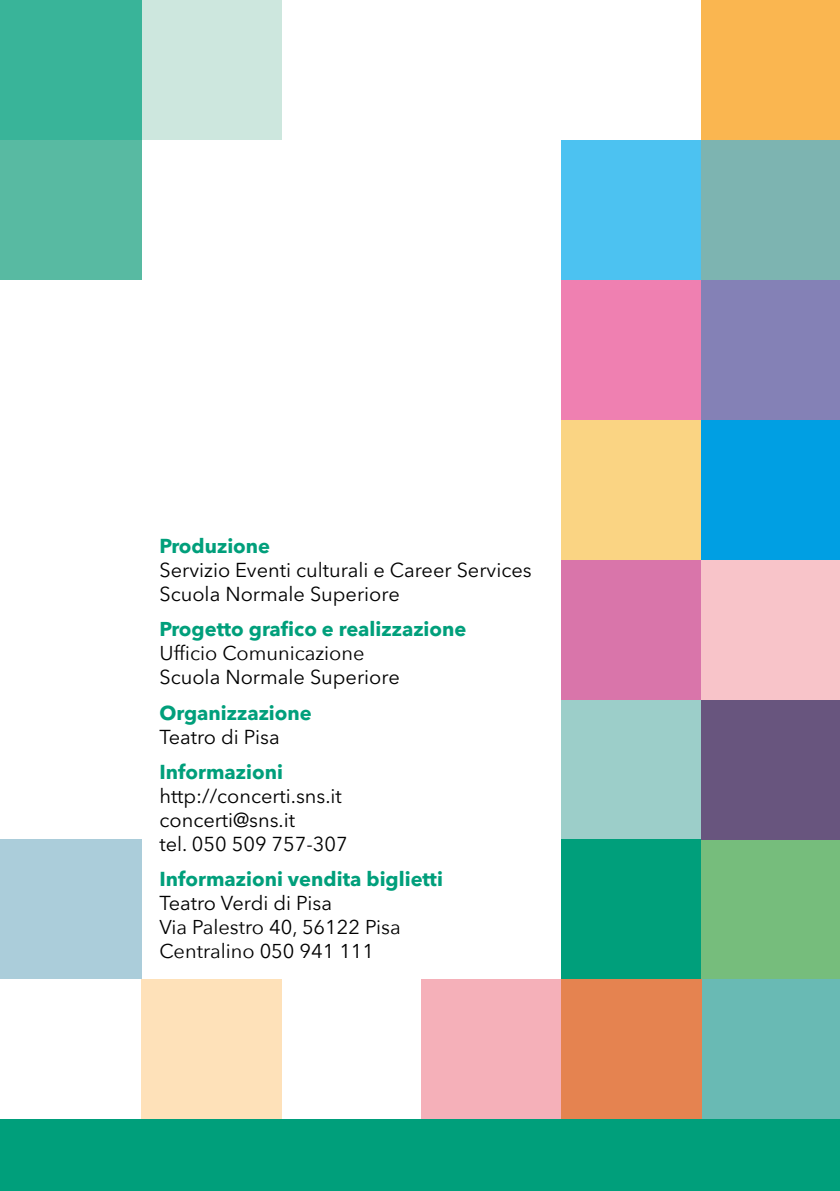
<style>
.page{position:relative;width:840px;height:1191px;background:#fff}
.page>*{position:absolute;margin:0;border:0;box-sizing:border-box;transform-origin:0 0}
.t1{font:20px/24px "Avenir Next Regular 2";color:#000}
.t2{font:20px "Avenir Next Bold 2";color:#009f7b}
.t3{font:20px/24px "Avenir Next";color:#000}
.t4{font:700 20px "Avenir Next";color:#009f7b}
</style>
<div class="page">
<div style="left:0;top:1119px;width:839px;height:72px;background:#009f7b"></div>
<div style="left:141px;top:0;width:140px;height:140px;background:#cde7de"></div>
<div style="left:0;top:839px;width:141px;height:140px;background:#abcdda"></div>
<div style="left:141px;top:979px;width:140px;height:140px;background:#fee1b9"></div>
<div style="left:421px;top:979px;width:140px;height:140px;background:#f5b0b9"></div>
<div style="left:561px;top:699px;width:140px;height:140px;background:#9ccec9"></div>
<div style="left:561px;top:420px;width:140px;height:139px;background:#fad483"></div>
<div style="left:561px;top:559px;width:140px;height:140px;background:#d975aa"></div>
<div style="left:701px;top:979px;width:138px;height:140px;background:#69bab4"></div>
<div style="left:701px;top:420px;width:138px;height:139px;background:#009fe3"></div>
<div style="left:561px;top:979px;width:140px;height:140px;background:#e58350"></div>
<div style="left:561px;top:839px;width:140px;height:140px;background:#009f7b"></div>
<div style="left:701px;top:839px;width:138px;height:140px;background:#76bd7c"></div>
<div style="left:701px;top:699px;width:138px;height:140px;background:#68557e"></div>
<div style="left:701px;top:559px;width:138px;height:140px;background:#f8c4c9"></div>
<div style="left:561px;top:280px;width:140px;height:140px;background:#ef80b1"></div>
<div style="left:701px;top:280px;width:138px;height:140px;background:#8481b6"></div>
<div style="left:561px;top:140px;width:140px;height:140px;background:#4cc2f1"></div>
<div style="left:701px;top:140px;width:138px;height:140px;background:#7db4b1"></div>
<div style="left:701px;top:0;width:138px;height:140px;background:#fab650"></div>
<div style="left:0;top:140px;width:141px;height:139px;background:#58baa2"></div>
<div style="left:0;top:0;width:141px;height:140px;background:#39b499"></div>
<p class="t2" style="left:159px;top:528px;width:112px">Produzione</p>
<p class="t1" style="left:159px;top:557px;width:373px">Servizio Eventi culturali e Career Services<br>Scuola Normale Superiore</p>
<p class="t4" style="left:159px;top:612px;width:308px">Progetto grafico e realizzazione</p>
<p class="t3" style="left:159px;top:640px;width:206px">Ufficio Comunicazione</p>
<p class="t1" style="left:159px;top:664px;width:242px">Scuola Normale Superiore</p>
<p class="t2" style="left:159px;top:695px;width:154px">Organizzazione</p>
<p class="t1" style="left:159px;top:724px;width:122px">Teatro di Pisa</p>
<p class="t2" style="left:159px;top:754px;width:125px">Informazioni</p>
<p class="t1" style="left:159px;top:783px;width:190px">http://concerti.sns.it concerti@sns.it<br>tel. 050 509 757-307</p>
<p class="t2" style="left:159px;top:862px;width:285px">Informazioni vendita biglietti</p>
<p class="t1" style="left:159px;top:890px;width:174px">Teatro Verdi di Pisa</p>
<p class="t3" style="left:159px;top:914px;width:243px">Via Palestro 40, 56122 Pisa<br>Centralino 050 941 111</p>
</div>
